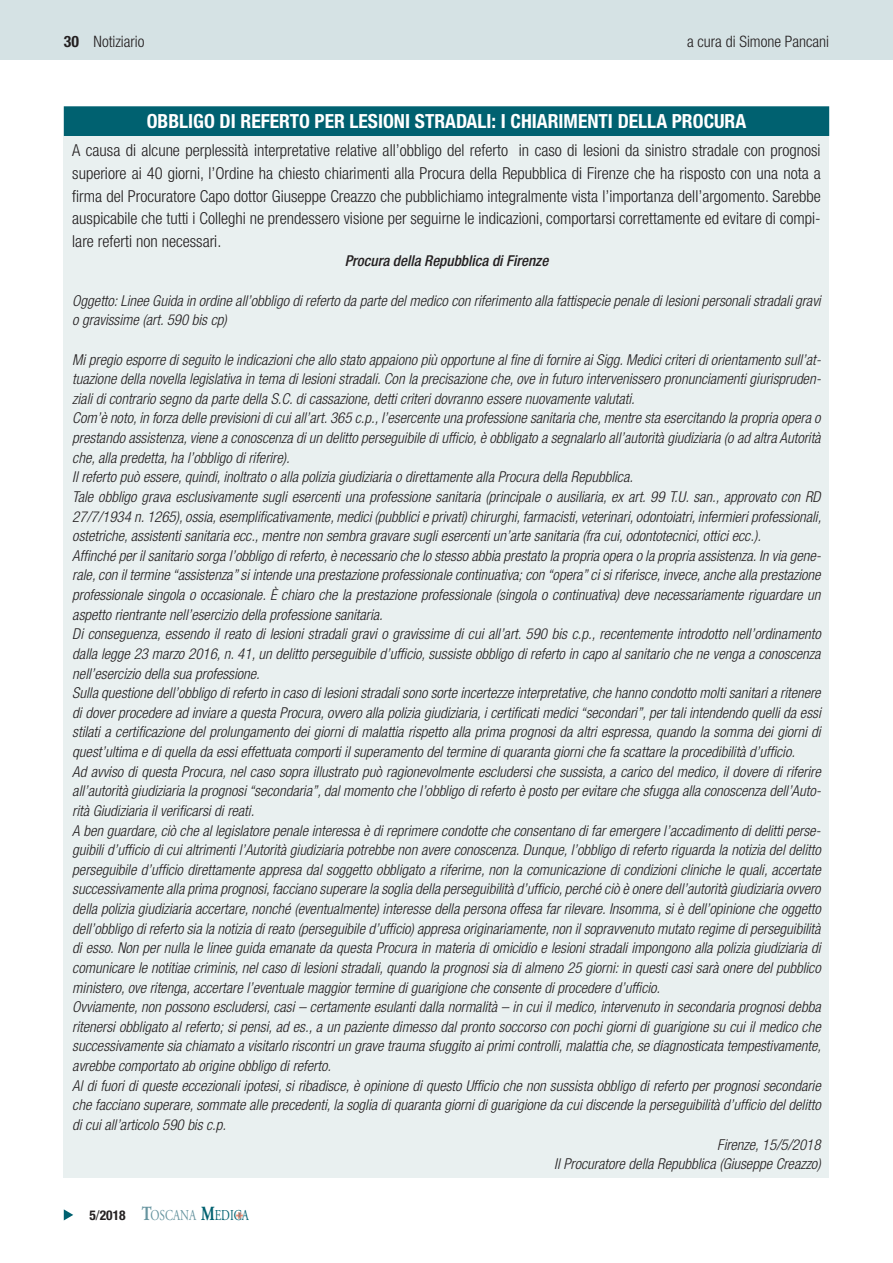
<style>
.page{position:relative;width:893px;height:1263px;background:#fff}
.page>*{position:absolute;margin:0;border:0;box-sizing:border-box;transform-origin:0 0}
.t1{font:700 condensed 19.5px "Helvetica Neue LT Std";color:#fff}
.t2{font:300 condensed 16.5px/22.6px "Helvetica Neue LT Std";color:#231f20;text-align:justify}
.t3{font:300 condensed 15.75px "Helvetica Neue LT Std";color:#231f20}
.t4{font:italic 300 condensed 15px/19.6px "Helvetica Neue LT Std";color:#231f20}
.t5{font:italic 500 condensed 15px "Helvetica Neue LT Std";color:#231f20}
.t6{font:15px "Adobe Garamond Pro";color:#66949f;scale:.76 1}
.s1{font-weight:700}
.s2{font-family:"Helvetica Neue LT Std";font-weight:700;font-stretch:condensed;font-size:13.5px;color:#231f20}
.s3{font-family:"Helvetica Neue LT Std";font-stretch:condensed;font-size:13.5px;color:#231f20}
.s4{font-weight:700;font-size:20.1px}
.s5{font-weight:700;font-size:20.1px;color:#006170}
.s6{color:#006170}
</style>
<div class="page">
<svg style="left:64px;top:1209px;width:9px;height:11px"></svg>
<svg style="left:236px;top:1212px;width:6px;height:6px"></svg>
<div style="left:0;top:0;width:893px;height:60px;background:#d5e2e4"></div>
<div style="left:65px;top:107px;width:763px;height:28px;background:#006170"></div>
<div style="left:64px;top:106px;width:765px;height:30px;border:2px solid #006170"></div>
<div style="left:64px;top:136px;width:765px;height:1042px;background:#e9f0f0"></div>
<p class="t3" style="left:94px;top:32px;width:52px">Notiziario</p>
<p class="t3" style="left:687px;top:32px;width:144px">a cura di Simone Pancani</p>
<p class="t3" style="left:64px;top:32px;width:79px"><span class="s1">30</span> tes atina</p>
<h1 class="t1" style="left:147px;top:109px;width:601px">OBBLIGO DI REFERTO PER LESIONI STRADALI: I CHIARIMENTI DELLA PROCURA</h1>
<p class="t2" style="left:72px;top:139px;width:750px">A causa di alcune perplessità interpretative relative all’obbligo del referto in caso di lesioni da sinistro stradale con prognosi superiore ai 40 giorni, l’Ordine ha chiesto chiarimenti alla Procura della Repubblica di Firenze che ha risposto con una nota a firma del Procuratore Capo dottor Giuseppe Creazzo che pubblichiamo integralmente vista l’importanza dell’argomento. Sarebbe auspicabile che tutti i Colleghi ne prendessero visione per seguirne le indicazioni, comportarsi correttamente ed evitare di compi&shy;lare referti non necessari.</p>
<p class="t5" style="left:345px;top:252px;width:205px">Procura della Repubblica di Firenze</p>
<p class="t4" style="left:72px;top:291px;width:750px">Oggetto: Linee Guida in ordine all’obbligo di referto da parte del medico con riferimento alla fattispecie penale di lesioni personali stradali gravi o gravissime (art. 590 bis cp)</p>
<p class="t4" style="left:72px;top:350px;width:750px">Mi pregio esporre di seguito le indicazioni che allo stato appaiono più opportune al fine di fornire ai Sigg. Medici criteri di orientamento sull’at-</p>
<p class="t4" style="left:72px;top:369px;width:750px">tuazione della novella legislativa in tema di lesioni stradali. Con la precisazione che, ove in futuro intervenissero pronunciamenti giurispruden-</p>
<p class="t4" style="left:72px;top:389px;width:564px">ziali di contrario segno da parte della S.C. di cassazione, detti criteri dovranno essere nuovamente valutati.</p>
<p class="t4" style="left:72px;top:409px;width:750px">Com’è noto, in forza delle previsioni di cui all’art. 365 c.p., l’esercente una professione sanitaria che, mentre sta esercitando la propria opera o</p>
<p class="t4" style="left:72px;top:428px;width:750px">prestando assistenza, viene a conoscenza di un delitto perseguibile di ufficio, è obbligato a segnalarlo all’autorità giudiziaria (o ad altra Autorità</p>
<p class="t4" style="left:72px;top:448px;width:219px">che, alla predetta, ha l’obbligo di riferire).</p>
<p class="t4" style="left:72px;top:468px;width:562px">Il referto può essere, quindi, inoltrato o alla polizia giudiziaria o direttamente alla Procura della Repubblica.</p>
<p class="t4" style="left:72px;top:487px;width:750px">Tale obbligo grava esclusivamente sugli esercenti una professione sanitaria (principale o ausiliaria, ex art. 99 T.U. san., approvato con RD</p>
<p class="t4" style="left:72px;top:507px;width:750px">27/7/1934 n. 1265), ossia, esemplificativamente, medici (pubblici e privati) chirurghi, farmacisti, veterinari, odontoiatri, infermieri professionali,</p>
<p class="t4" style="left:72px;top:526px;width:690px">ostetriche, assistenti sanitaria ecc., mentre non sembra gravare sugli esercenti un’arte sanitaria (fra cui, odontotecnici, ottici ecc.).</p>
<p class="t4" style="left:72px;top:546px;width:750px">Affinché per il sanitario sorga l’obbligo di referto, è necessario che lo stesso abbia prestato la propria opera o la propria assistenza. In via gene-</p>
<p class="t4" style="left:72px;top:566px;width:750px">rale, con il termine “assistenza” si intende una prestazione professionale continuativa; con “opera” ci si riferisce, invece, anche alla prestazione</p>
<p class="t4" style="left:72px;top:585px;width:750px">professionale singola o occasionale. È chiaro che la prestazione professionale (singola o continuativa) deve necessariamente riguardare un</p>
<p class="t4" style="left:72px;top:605px;width:312px">aspetto rientrante nell’esercizio della professione sanitaria.</p>
<p class="t4" style="left:72px;top:625px;width:750px">Di conseguenza, essendo il reato di lesioni stradali gravi o gravissime di cui all’art. 590 bis c.p., recentemente introdotto nell’ordinamento</p>
<p class="t4" style="left:72px;top:644px;width:750px">dalla legge 23 marzo 2016, n. 41, un delitto perseguibile d’ufficio, sussiste obbligo di referto in capo al sanitario che ne venga a conoscenza</p>
<p class="t4" style="left:72px;top:664px;width:189px">nell’esercizio della sua professione.</p>
<p class="t4" style="left:72px;top:683px;width:750px">Sulla questione dell’obbligo di referto in caso di lesioni stradali sono sorte incertezze interpretative, che hanno condotto molti sanitari a ritenere</p>
<p class="t4" style="left:72px;top:703px;width:750px">di dover procedere ad inviare a questa Procura, ovvero alla polizia giudiziaria, i certificati medici “secondari”, per tali intendendo quelli da essi</p>
<p class="t4" style="left:72px;top:723px;width:750px">stilati a certificazione del prolungamento dei giorni di malattia rispetto alla prima prognosi da altri espressa, quando la somma dei giorni di</p>
<p class="t4" style="left:72px;top:742px;width:724px">quest’ultima e di quella da essi effettuata comporti il superamento del termine di quaranta giorni che fa scattare la procedibilità d’ufficio.</p>
<p class="t4" style="left:72px;top:762px;width:750px">Ad avviso di questa Procura, nel caso sopra illustrato può ragionevolmente escludersi che sussista, a carico del medico, il dovere di riferire</p>
<p class="t4" style="left:72px;top:782px;width:750px">all’autorità giudiziaria la prognosi “secondaria”, dal momento che l’obbligo di referto è posto per evitare che sfugga alla conoscenza dell’Auto-</p>
<p class="t4" style="left:72px;top:801px;width:183px">rità Giudiziaria il verificarsi di reati.</p>
<p class="t4" style="left:72px;top:821px;width:750px">A ben guardare, ciò che al legislatore penale interessa è di reprimere condotte che consentano di far emergere l’accadimento di delitti perse-</p>
<p class="t4" style="left:72px;top:840px;width:750px">guibili d’ufficio di cui altrimenti l’Autorità giudiziaria potrebbe non avere conoscenza. Dunque, l’obbligo di referto riguarda la notizia del delitto</p>
<p class="t4" style="left:72px;top:860px;width:750px">perseguibile d’ufficio direttamente appresa dal soggetto obbligato a riferirne, non la comunicazione di condizioni cliniche le quali, accertate</p>
<p class="t4" style="left:72px;top:880px;width:750px">successivamente alla prima prognosi, facciano superare la soglia della perseguibilità d’ufficio, perché ciò è onere dell’autorità giudiziaria ovvero</p>
<p class="t4" style="left:72px;top:899px;width:750px">della polizia giudiziaria accertare, nonché (eventualmente) interesse della persona offesa far rilevare. Insomma, si è dell’opinione che oggetto</p>
<p class="t4" style="left:72px;top:919px;width:750px">dell’obbligo di referto sia la notizia di reato (perseguibile d’ufficio) appresa originariamente, non il sopravvenuto mutato regime di perseguibilità</p>
<p class="t4" style="left:72px;top:938px;width:750px">di esso. Non per nulla le linee guida emanate da questa Procura in materia di omicidio e lesioni stradali impongono alla polizia giudiziaria di</p>
<p class="t4" style="left:72px;top:958px;width:750px">comunicare le notitiae criminis, nel caso di lesioni stradali, quando la prognosi sia di almeno 25 giorni: in questi casi sarà onere del pubblico</p>
<p class="t4" style="left:72px;top:978px;width:589px">ministero, ove ritenga, accertare l’eventuale maggior termine di guarigione che consente di procedere d’ufficio.</p>
<p class="t4" style="left:72px;top:997px;width:750px">Ovviamente, non possono escludersi, casi – certamente esulanti dalla normalità – in cui il medico, intervenuto in secondaria prognosi debba</p>
<p class="t4" style="left:72px;top:1017px;width:750px">ritenersi obbligato al referto; si pensi, ad es., a un paziente dimesso dal pronto soccorso con pochi giorni di guarigione su cui il medico che</p>
<p class="t4" style="left:72px;top:1037px;width:750px">successivamente sia chiamato a visitarlo riscontri un grave trauma sfuggito ai primi controlli, malattia che, se diagnosticata tempestivamente,</p>
<p class="t4" style="left:72px;top:1056px;width:260px">avrebbe comportato ab origine obbligo di referto.</p>
<p class="t4" style="left:72px;top:1076px;width:750px">Al di fuori di queste eccezionali ipotesi, si ribadisce, è opinione di questo Ufficio che non sussista obbligo di referto per prognosi secondarie</p>
<p class="t4" style="left:72px;top:1095px;width:750px">che facciano superare, sommate alle precedenti, la soglia di quaranta giorni di guarigione da cui discende la perseguibilità d’ufficio del delitto</p>
<p class="t4" style="left:72px;top:1115px;width:155px">di cui all’articolo 590 bis c.p.</p>
<p class="t4" style="left:717px;top:1135px;width:105px">Firenze, 15/5/2018</p>
<p class="t4" style="left:554px;top:1154px;width:268px">Il Procuratore della Repubblica (Giuseppe Creazzo)</p>
<p class="t6" style="left:89px;top:1206px;width:211px"><span class="s2">5</span><span class="s3">/</span><span class="s2">2018</span> <span class="s4">T</span>OSCANA <span class="s5">M</span><span class="s6">EDICA</span></p>
</div>
